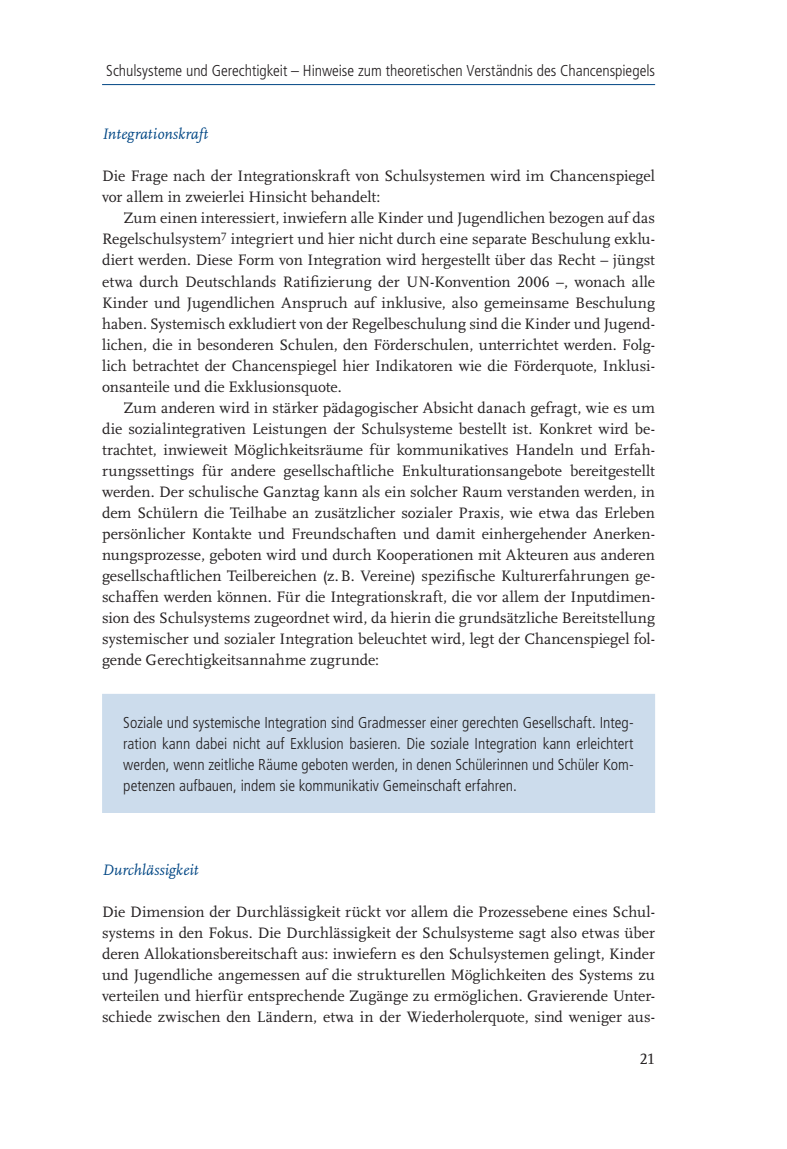
<style>
.page{position:relative;width:787px;height:1149px;background:#fff}
.page>*{position:absolute;margin:0;border:0;box-sizing:border-box;transform-origin:0 0}
.t1{font:15.75px/21px "Scala LF";color:#231f20;text-align:justify}
.t2{font:300 condensed 15.75px/21px "Frutiger";color:#231f20;text-align:justify}
.t3{font:italic 15.75px "Scala LF";letter-spacing:.005em;color:#004684}
</style>
<div class="page">
<hr style="left:102px;top:84px;width:553px;height:1px;background:#004684">
<div style="left:102px;top:693px;width:553px;height:119px;background:#ccdcec"></div>
<p class="t2" style="left:106px;top:60px;width:550px">Schulsysteme und Gerechtigkeit – Hinweise zum theoretischen Verständnis des Chancenspiegels</p>
<p class="t3" style="left:102px;top:126px;width:107px">Integrationskraft</p>
<p class="t1" style="left:102px;top:166px;width:554px">Die Frage nach der Integrationskraft von Schulsystemen wird im Chancenspiegel vor allem in zweierlei Hinsicht behandelt:</p>
<p class="t1" style="left:102px;top:208px;width:554px;text-indent:21px">Zum einen interessiert, inwiefern alle Kinder und Jugendlichen bezogen auf das Regelschulsystem<sup>7</sup> integriert und hier nicht durch eine separate Beschulung exklu&shy;diert werden. Diese Form von Integration wird hergestellt über das Recht – jüngst etwa durch Deutschlands Ratifizierung der UN-Konvention 2006 –, wonach alle Kinder und Jugendlichen Anspruch auf inklusive, also gemeinsame Beschulung haben. Systemisch exkludiert von der Regelbeschulung sind die Kinder und Jugend&shy;lichen, die in besonderen Schulen, den Förderschulen, unterrichtet werden. Folg&shy;lich betrachtet der Chancenspiegel hier Indikatoren wie die Förderquote, Inklusi&shy;onsanteile und die Exklusionsquote.</p>
<p class="t1" style="left:102px;top:397px;width:554px;text-indent:21px">Zum anderen wird in stärker pädagogischer Absicht danach gefragt, wie es um die sozialintegrativen Leistungen der Schulsysteme bestellt ist. Konkret wird be&shy;trachtet, inwieweit Möglichkeitsräume für kommunikatives Handeln und Erfah&shy;rungssettings für andere gesellschaftliche Enkulturationsangebote bereitgestellt werden. Der schulische Ganztag kann als ein solcher Raum verstanden werden, in dem Schülern die Teilhabe an zusätzlicher sozialer Praxis, wie etwa das Erleben persönlicher Kontakte und Freundschaften und damit einhergehender Anerken&shy;nungsprozesse, geboten wird und durch Kooperationen mit Akteuren aus anderen gesellschaftlichen Teilbereichen (z. B. Vereine) spezifische Kulturerfahrungen ge&shy;schaffen werden können. Für die Integrationskraft, die vor allem der Inputdimen&shy;sion des Schulsystems zugeordnet wird, da hierin die grundsätzliche Bereitstellung systemischer und sozialer Integration beleuchtet wird, legt der Chancenspiegel fol&shy;gende Gerechtigkeitsannahme zugrunde:</p>
<p class="t2" style="left:123px;top:711px;width:512px">Soziale und systemische Integration sind Gradmesser einer gerechten Gesellschaft. Integ&shy;ration kann dabei nicht auf Exklusion basieren. Die soziale Integration kann erleichtert werden, wenn zeitliche Räume geboten werden, in denen Schülerinnen und Schüler Kom&shy;petenzen aufbauen, indem sie kommunikativ Gemeinschaft erfahren.</p>
<p class="t3" style="left:102px;top:861px;width:98px">Durchlässigkeit</p>
<p class="t1" style="left:102px;top:901px;width:554px">Die Dimension der Durchlässigkeit rückt vor allem die Prozessebene eines Schul&shy;systems in den Fokus. Die Durchlässigkeit der Schulsysteme sagt also etwas über deren Allokationsbereitschaft aus: inwiefern es den Schulsystemen gelingt, Kinder und Jugendliche angemessen auf die strukturellen Möglichkeiten des Systems zu verteilen und hierfür entsprechende Zugänge zu ermöglichen. Gravierende Unter&shy;schiede zwischen den Ländern, etwa in der Wiederholerquote, sind weniger aus-</p>
<p class="t1" style="left:639px;top:1048px;width:17px">21</p>
</div>
